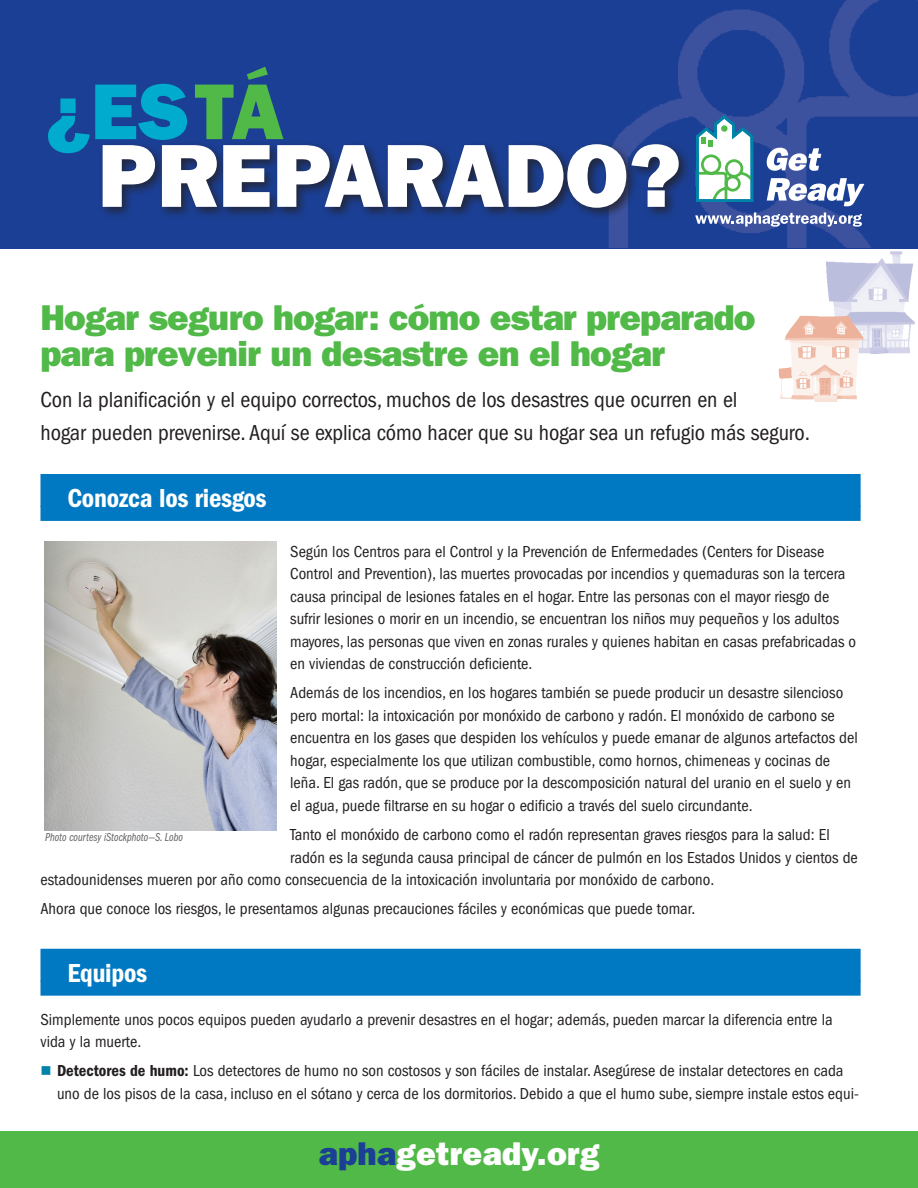
<style>
.page{position:relative;width:918px;height:1188px;background:#fff}
.page>*{position:absolute;margin:0;border:0;box-sizing:border-box;transform-origin:0 0}
.t1{font:800 90px "Franklin Gothic";color:#fff}
.t2{font:800 79.5px "Franklin Gothic";color:#00abcd}
.HEADLINE{font:800 36px/36px "Franklin Gothic";letter-spacing:-.02em;color:#51b948}
.subhead_rule{font:800 33px "Franklin Gothic";letter-spacing:.01em;color:#fff}
.subhead_rule-2{font:600 condensed 27px "Franklin Gothic";letter-spacing:-.01em;color:#fff}
.Intro_para{font:condensed 22.5px/33px "Franklin Gothic";letter-spacing:-.005em;color:#231f20}
.text_space_above{font:condensed 16.5px/22.5px "Franklin Gothic";color:#231f20}
.text{font:condensed 16.5px/22.5px "Franklin Gothic";color:#231f20}
.text-2{font:12px "Franklin Gothic Book Cmpr Ital";color:#656568}
.s1{color:#51b948}
.s2{font-weight:600}
.s3{color:#1b3f94}
</style>
<div class="page">
<img style="left:826px;top:251px;width:88px;height:103px">
<div style="left:40px;top:474px;width:821px;height:33px;background:#0079c2"></div>
<div style="left:40px;top:506px;width:821px;height:15px;background:#0079c2"></div>
<div style="left:40px;top:949px;width:821px;height:33px;background:#0079c2"></div>
<div style="left:40px;top:981px;width:821px;height:15px;background:#0079c2"></div>
<div style="left:0;top:1132px;width:918px;height:56px;background:#51b948"></div>
<img style="left:44px;top:542px;width:233px;height:288px">
<img style="left:779px;top:316px;width:85px;height:86px">
<div style="left:0;top:0;width:918px;height:248px;background:#1b3f94"></div>
<img style="left:609px;top:0;width:309px;height:247px">
<svg style="left:767px;top:178px;width:97px;height:28px"></svg>
<svg style="left:766px;top:148px;width:55px;height:23px"></svg>
<svg style="left:695px;top:213px;width:167px;height:14px"></svg>
<svg style="left:695px;top:115px;width:61px;height:88px"></svg>
<div style="left:99px;top:140px;width:592px;height:80px;background:#231f20;opacity:.75"></div>
<p class="t2" style="left:45px;top:65px;width:240px">¿ES <span class="s1">TÁ</span></p>
<p class="t1" style="left:98px;top:123px;width:586px">PREPARADO?</p>
<p class="HEADLINE" style="left:40px;top:299px;width:716px">Hogar seguro hogar: cómo estar preparado para prevenir un desastre en el hogar</p>
<p class="Intro_para" style="left:40px;top:383px;width:771px">Con la planificación y el equipo correctos, muchos de los desastres que ocurren en el<br>hogar pueden prevenirse. Aquí se explica cómo hacer que su hogar sea un refugio más seguro.</p>
<p class="subhead_rule-2" style="left:68px;top:483px;width:201px">Conozca los riesgos</p>
<p class="text_space_above" style="left:290px;top:540px;width:567px">Según los Centros para el Control y la Prevención de Enfermedades (Centers for Disease Control and Prevention), las muertes provocadas por incendios y quemaduras son la tercera causa principal de lesiones fatales en el hogar. Entre las personas con el mayor riesgo de sufrir lesiones o morir en un incendio, se encuentran los niños muy pequeños y los adultos mayores, las personas que viven en zonas rurales y quienes habitan en casas prefabricadas o en viviendas de construcción deficiente.</p>
<p class="text_space_above" style="left:290px;top:682px;width:569px">Además de los incendios, en los hogares también se puede producir un desastre silencioso pero mortal: la intoxicación por monóxido de carbono y radón. El monóxido de carbono se encuentra en los gases que despiden los vehículos y puede emanar de algunos artefactos del hogar, especialmente los que utilizan combustible, como hornos, chimeneas y cocinas de leña. El gas radón, que se produce por la descomposición natural del uranio en el suelo y en el agua, puede filtrarse en su hogar o edificio a través del suelo circundante.</p>
<p class="text_space_above" style="left:290px;top:823px;width:541px">Tanto el monóxido de carbono como el radón representan graves riesgos para la salud: El</p>
<p class="text_space_above" style="left:290px;top:846px;width:569px">radón es la segunda causa principal de cáncer de pulmón en los Estados Unidos y cientos de</p>
<p class="text_space_above" style="left:40px;top:868px;width:675px">estadounidenses mueren por año como consecuencia de la intoxicación involuntaria por monóxido de carbono.</p>
<p class="text_space_above" style="left:40px;top:898px;width:656px">Ahora que conoce los riesgos, le presentamos algunas precauciones fáciles y económicas que puede tomar.</p>
<p class="text-2" style="left:45px;top:830px;width:139px">Photo courtesy iStockphoto—S. Lobo</p>
<p class="subhead_rule-2" style="left:68px;top:957px;width:81px">Equipos</p>
<p class="text" style="left:40px;top:1008px;width:794px">Simplemente unos pocos equipos pueden ayudarlo a prevenir desastres en el hogar; además, pueden marcar la diferencia entre la vida y la muerte.</p>
<p class="text" style="left:57px;top:1060px;width:803px"><span class="s2">Detectores de humo:</span> Los detectores de humo no son costosos y son fáciles de instalar. Asegúrese de instalar detectores en cada uno de los pisos de la casa, incluso en el sótano y cerca de los dormitorios. Debido a que el humo sube, siempre instale estos equi-</p>
<p class="subhead_rule" style="left:319px;top:1134px;width:282px"><span class="s3">apha</span>getready.org</p>
</div>
